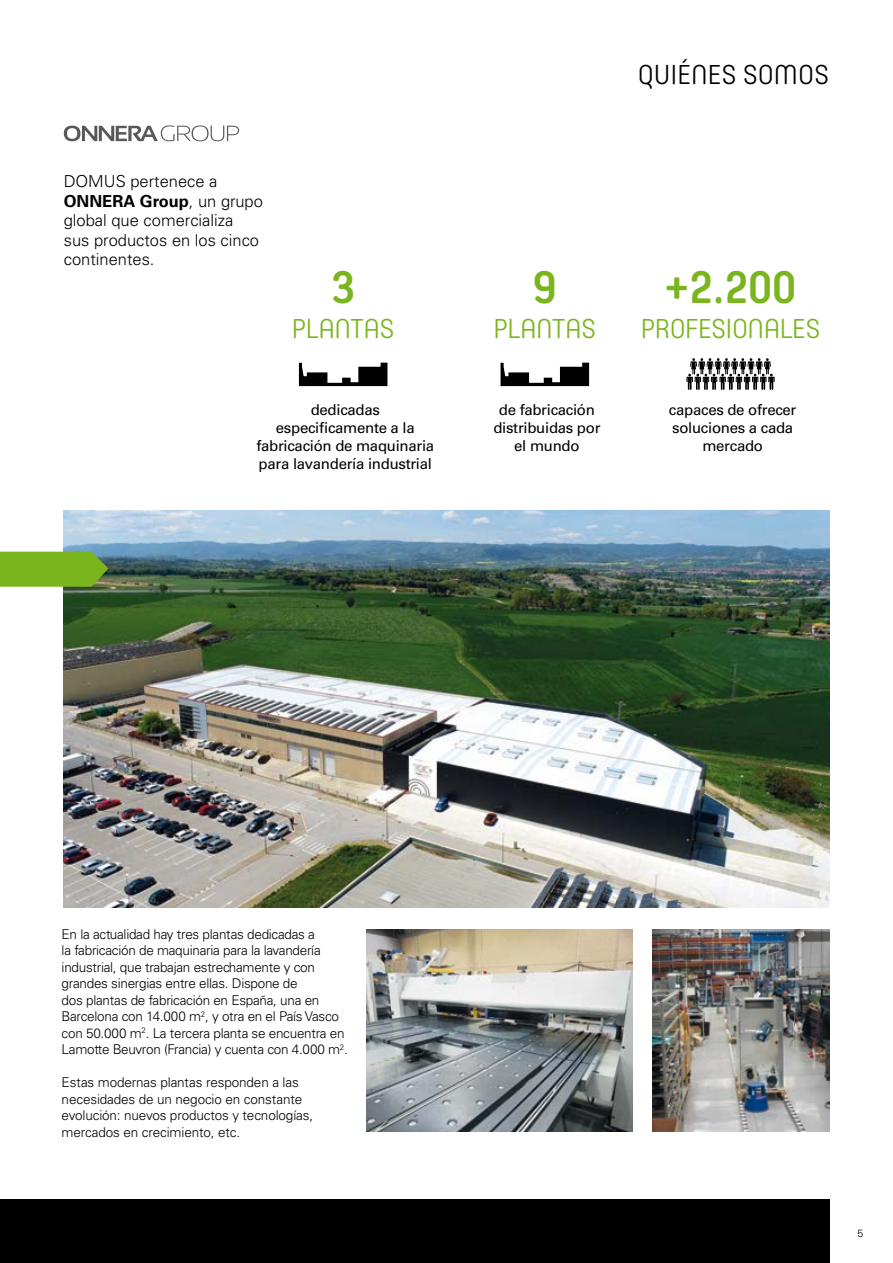
<style>
.page{position:relative;width:893px;height:1263px;background:#fff}
.page>*{position:absolute;margin:0;border:0;box-sizing:border-box;transform-origin:0 0}
.t1{font:500 45px "Core Mellow";color:#7ab51d}
.t2{font:300 27px "Core Mellow";letter-spacing:-.02em;color:#7ab51d}
.t3{font:300 27px "Core Mellow";color:#000}
.t4{font:300 16.5px/19.5px "Univers LT Std";color:#000}
.t5{font:15px/18px "Univers LT Std";letter-spacing:-.02em;color:#000;text-align:center}
.t6{font:300 13.5px/16.5px "Univers LT Std";letter-spacing:-.02em;color:#000}
.t7{font:300 10.5px "Univers LT Std";color:#000}
.s1{font-weight:700}
</style>
<div class="page">
<img style="left:64px;top:510px;width:765px;height:398px">
<svg style="left:64px;top:125px;width:175px;height:16px"></svg>
<svg style="left:501px;top:363px;width:88px;height:23px"></svg>
<svg style="left:299px;top:363px;width:88px;height:23px"></svg>
<svg style="left:686px;top:358px;width:89px;height:32px"></svg>
<svg style="left:0;top:552px;width:108px;height:35px;background:#78b024"></svg>
<div style="left:0;top:1199px;width:829px;height:64px;background:#000"></div>
<img style="left:652px;top:929px;width:177px;height:202px">
<img style="left:367px;top:929px;width:265px;height:202px">
<p class="t4" style="left:64px;top:172px;width:201px">DOMUS pertenece a<br><span class="s1">ONNERA Group</span>, un grupo global que comercializa sus productos en los cinco continentes.</p>
<h1 class="t1" style="left:331px;top:253px;width:26px">3</h1>
<h2 class="t2" style="left:292px;top:308px;width:104px">PLANTAS</h2>
<h2 class="t3" style="left:638px;top:54px;width:193px">QUIÉNES SOMOS</h2>
<h1 class="t1" style="left:532px;top:253px;width:26px">9</h1>
<h2 class="t2" style="left:493px;top:308px;width:104px">PLANTAS</h2>
<h1 class="t1" style="left:664px;top:253px;width:134px">+2.200</h1>
<h2 class="t2" style="left:641px;top:308px;width:181px">PROFESIONALES</h2>
<p class="t5" style="left:493px;top:400px;width:109px">de fabricación distribuidas por el mundo</p>
<p class="t5" style="left:256px;top:400px;width:179px">dedicadas especificamente a la fabricación de maquinaria para lavandería industrial</p>
<p class="t5" style="left:669px;top:400px;width:129px">capaces de ofrecer soluciones a cada mercado</p>
<p class="t6" style="left:62px;top:926px;width:288px">En la actualidad hay tres plantas dedicadas a<br>la fabricación de maquinaria para la lavandería industrial, que trabajan estrechamente y con grandes sinergias entre ellas. Dispone de<br>dos plantas de fabricación en España, una en Barcelona con 14.000 m<sup>2</sup>, y otra en el País Vasco con 50.000 m<sup>2</sup>. La tercera planta se encuentra en Lamotte Beuvron (Francia) y cuenta con 4.000 m<sup>2</sup>.</p>
<p class="t6" style="left:62px;top:1074px;width:253px">Estas modernas plantas responden a las necesidades de un negocio en constante evolución: nuevos productos y tecnologías, mercados en crecimiento, etc.</p>
<p class="t7" style="left:857px;top:1227px;width:7px">5</p>
</div>
